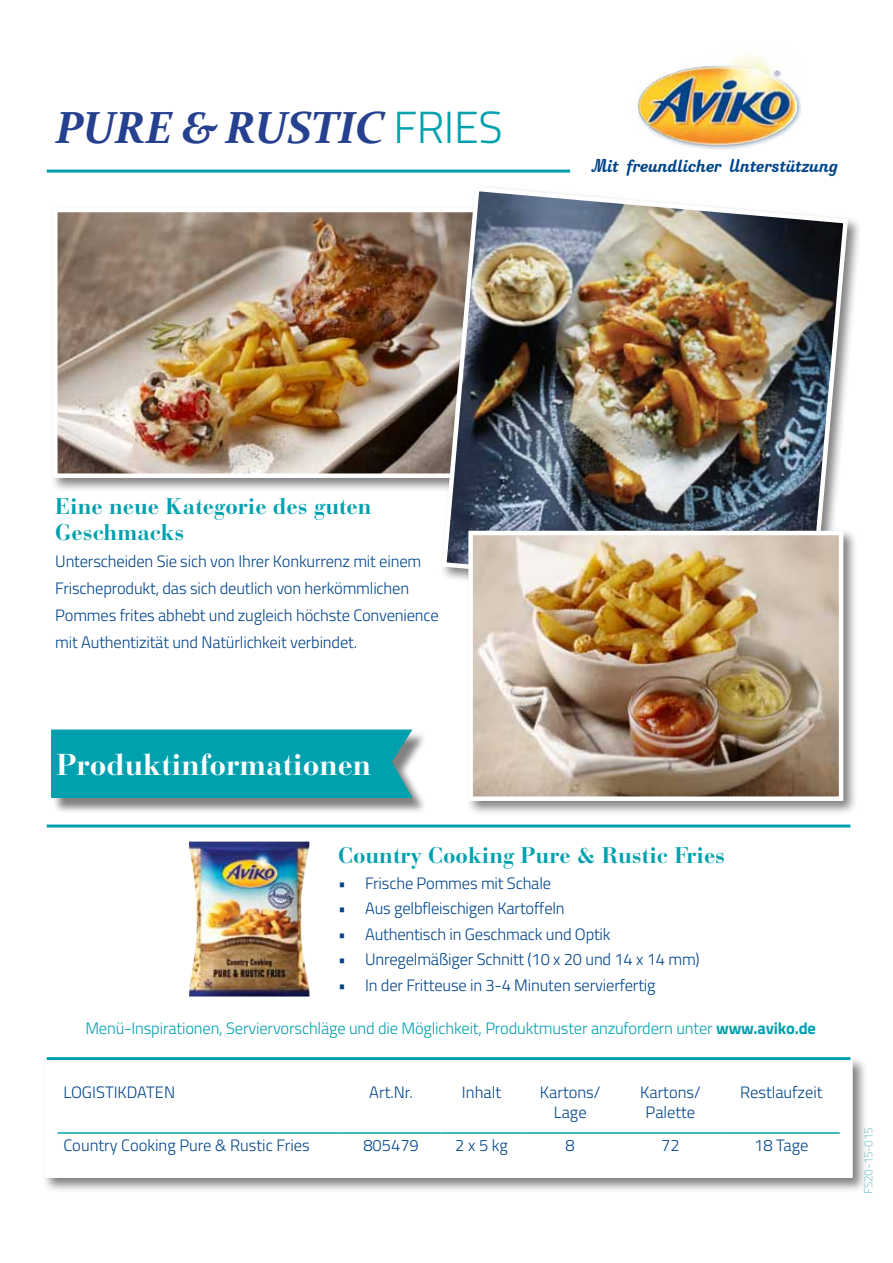
<style>
.page{position:relative;width:893px;height:1263px;background:#fff}
.page>*{position:absolute;margin:0;border:0;box-sizing:border-box;transform-origin:0 0}
.t1{font:italic 700 45px "Constantia";letter-spacing:-.01em;color:#25408f}
.t2{font:700 30px "Bauer Bodoni Std";color:#fff}
.t3{font:700 22.5px/25.5px "Bauer Bodoni Std";color:#00a1af}
.t4{font:21px "softipenscript";color:#00458b}
.t5{font:300 16.5px/27px "Titillium";letter-spacing:-.01em;color:#00458b;text-align:center}
.t6{font:300 16.5px "Titillium";letter-spacing:-.01em;color:#00a1af}
.t7{font:300 12px "Titillium";letter-spacing:-.03em;color:#86c6d1}
.s1{font-family:"Titillium";font-weight:300;font-style:normal;color:#00a1af}
.s2{font-weight:700}
</style>
<div class="page">
<img style="left:637px;top:55px;width:164px;height:95px">
<hr style="left:47px;top:170px;width:523px;height:3px;background:#00a1af">
<hr style="left:47px;top:824px;width:803px;height:3px;background:#00a1af">
<div style="left:42px;top:1055px;width:826px;height:138px;background:#000;opacity:.5"></div>
<div style="left:47px;top:1061px;width:803px;height:115px;background:#fff"></div>
<hr style="left:58px;top:1132px;width:284px;height:2px;background:#00a1af">
<hr style="left:342px;top:1132px;width:99px;height:2px;background:#00a1af">
<hr style="left:441px;top:1132px;width:81px;height:2px;background:#00a1af">
<hr style="left:522px;top:1132px;width:96px;height:2px;background:#00a1af">
<hr style="left:618px;top:1132px;width:105px;height:2px;background:#00a1af">
<hr style="left:723px;top:1132px;width:117px;height:2px;background:#00a1af">
<div style="left:45px;top:1058px;width:808px;height:120px;border:4px solid #fff"></div>
<img style="left:189px;top:841px;width:121px;height:155px">
<div style="left:53px;top:731px;width:374px;height:83px;background:#000;opacity:.5"></div>
<div style="left:51px;top:729px;width:361px;height:69px;background:#00a1af"></div>
<hr style="left:47px;top:1057px;width:803px;height:3px;background:#00a1af">
<div style="left:50px;top:205px;width:457px;height:288px;background:#000;opacity:.5"></div>
<img style="left:58px;top:213px;width:381px;height:260px">
<div style="left:53px;top:208px;width:439px;height:270px;border:4px solid #fff"></div>
<div style="left:439px;top:184px;width:424px;height:430px;background:#000;opacity:.5"></div>
<img style="left:439px;top:184px;width:411px;height:418px">
<div style="left:465px;top:528px;width:394px;height:288px;background:#000;opacity:.5"></div>
<img style="left:473px;top:536px;width:365px;height:260px">
<div style="left:468px;top:531px;width:375px;height:270px;border:4px solid #fff"></div>
<h1 class="t1" style="left:55px;top:96px;width:449px">PURE &amp; RUSTIC <span class="s1">FRIES</span></h1>
<p class="t4" style="left:592px;top:154px;width:247px">Mit freundlicher Unterstützung</p>
<h3 class="t3" style="left:55px;top:494px;width:318px">Eine neue Kategorie des guten<br>Geschmacks</h3>
<p class="t5" style="left:55px;top:546px;width:385px;text-align:left">Unterscheiden Sie sich von Ihrer Konkurrenz mit einem Frischeprodukt, das sich deutlich von herkömmlichen Pommes frites abhebt und zugleich höchste Convenience mit Authentizität und Natürlichkeit verbindet.</p>
<h2 class="t2" style="left:57px;top:746px;width:316px">Produktinformationen</h2>
<h3 class="t3" style="left:338px;top:843px;width:389px">Country Cooking Pure &amp; Rustic Fries</h3>
<p class="t5" style="left:338px;top:869px;width:215px">• Frische Pommes mit Schale</p>
<p class="t5" style="left:338px;top:894px;width:228px">• Aus gelbfleischigen Kartoffeln</p>
<p class="t5" style="left:338px;top:920px;width:274px">• Authentisch in Geschmack und Optik</p>
<p class="t5" style="left:338px;top:945px;width:363px">• Unregelmäßiger Schnitt (10 x 20 und 14 x 14 mm)</p>
<p class="t5" style="left:338px;top:971px;width:319px">• In der Fritteuse in 3-4 Minuten servierfertig</p>
<p class="t6" style="left:85px;top:1016px;width:732px">Menü-Inspirationen, Serviervorschläge und die Möglichkeit, Produktmuster anzufordern unter <span class="s2">www.aviko.de</span></p>
<p class="t5" style="left:64px;top:1078px;width:113px">LOGISTIKDATEN</p>
<p class="t5" style="left:369px;top:1078px;width:45px">Art.Nr.</p>
<p class="t5" style="left:462px;top:1078px;width:41px">Inhalt</p>
<p class="t5" style="left:540px;top:1082px;width:62px;line-height:19.8px">Kartons/<br>Lage</p>
<p class="t5" style="left:640px;top:1082px;width:62px;line-height:19.8px">Kartons/<br>Palette</p>
<p class="t5" style="left:740px;top:1078px;width:84px">Restlaufzeit</p>
<p class="t5" style="left:64px;top:1131px;width:248px">Country Cooking Pure &amp; Rustic Fries</p>
<p class="t5" style="left:363px;top:1131px;width:57px">805479</p>
<p class="t5" style="left:455px;top:1131px;width:54px">2 x 5 kg</p>
<p class="t5" style="left:566px;top:1131px;width:11px">8</p>
<p class="t5" style="left:661px;top:1131px;width:20px">72</p>
<p class="t5" style="left:754px;top:1131px;width:56px">18 Tage</p>
<p class="t7" style="left:859px;top:1194px;width:68px;rotate:-90deg">FS20-15-015</p>
</div>
